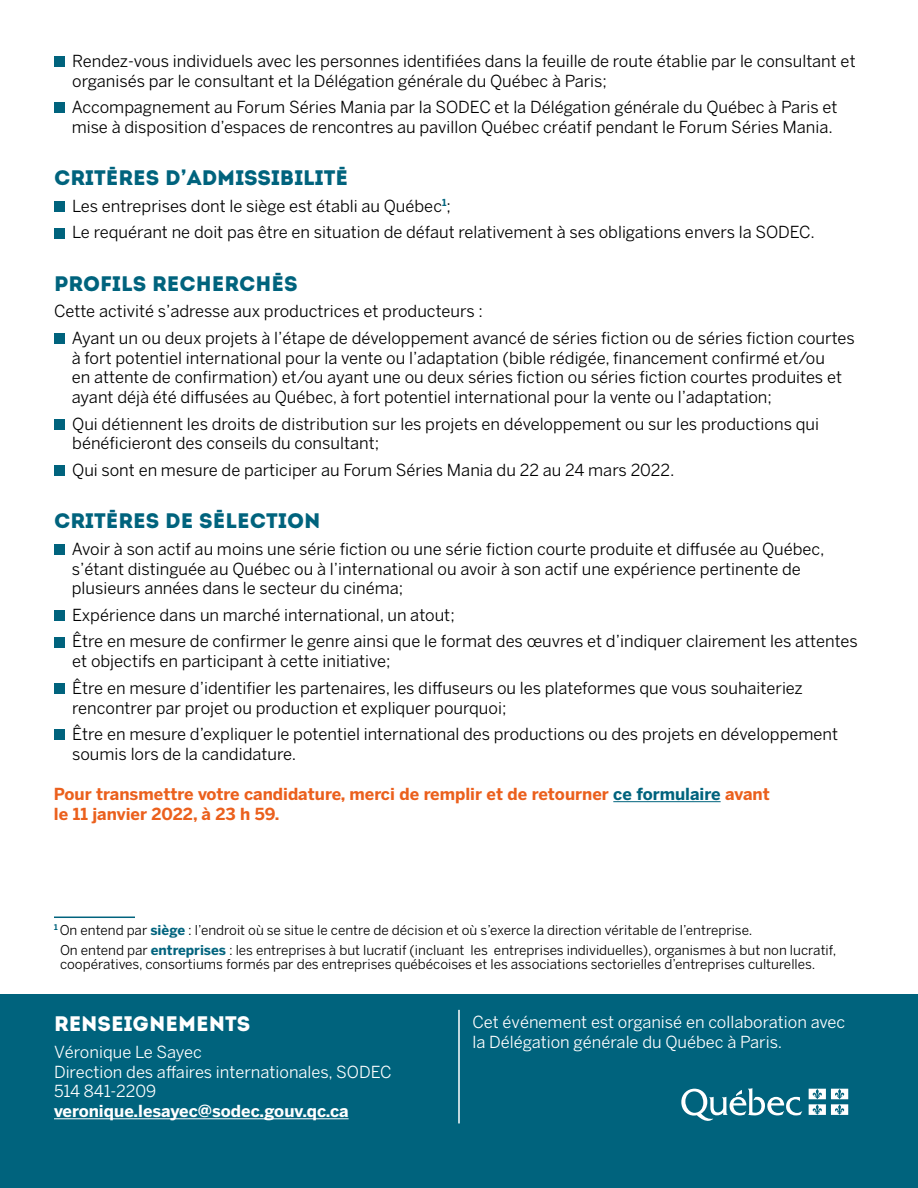
<style>
.page{position:relative;width:918px;height:1188px;background:#fff}
.page>*{position:absolute;margin:0;border:0;box-sizing:border-box;transform-origin:0 0}
.t1{font:21px "Intro SODEC";color:#00637d}
.t2{font:21px "Intro SODEC";color:#fff}
.t3{font:16.5px/19.8px "Benton Sans";color:#000}
.t4{font:16.5px/19.8px "Benton Sans";color:#fff}
.t5{font:700 16.5px/19.8px "Benton Sans";color:#eb601d}
.t6{font:700 16.5px "Benton Sans";color:#fff}
.t7{font:13.5px/20.2px "Benton Sans";color:#000}
.s1{font-family:"Benton Sans";font-weight:700}
.s2{color:#00637d}
.s3{font-weight:700;color:#00637d}
</style>
<div class="page">
<div style="left:0;top:994px;width:918px;height:194px;background:#00637d"></div>
<hr style="left:613px;top:801px;width:108px;height:1px;background:#00637d">
<div style="left:54px;top:56px;width:11px;height:11px;background:#00637d"></div>
<div style="left:54px;top:103px;width:11px;height:10px;background:#00637d"></div>
<div style="left:54px;top:201px;width:11px;height:11px;background:#00637d"></div>
<div style="left:54px;top:228px;width:11px;height:10px;background:#00637d"></div>
<div style="left:54px;top:333px;width:11px;height:11px;background:#00637d"></div>
<div style="left:54px;top:419px;width:11px;height:11px;background:#00637d"></div>
<div style="left:54px;top:465px;width:11px;height:11px;background:#00637d"></div>
<div style="left:54px;top:544px;width:11px;height:11px;background:#00637d"></div>
<div style="left:54px;top:610px;width:11px;height:11px;background:#00637d"></div>
<div style="left:54px;top:637px;width:11px;height:10px;background:#00637d"></div>
<div style="left:54px;top:683px;width:11px;height:11px;background:#00637d"></div>
<div style="left:54px;top:729px;width:11px;height:11px;background:#00637d"></div>
<hr style="left:54px;top:917px;width:81px;height:1px;background:#00637d">
<hr style="left:54px;top:1118px;width:295px;height:1px;background:#fff">
<svg style="left:681px;top:1088px;width:121px;height:33px"></svg>
<svg style="left:809px;top:1089px;width:39px;height:26px"></svg>
<hr style="left:458px;top:1010px;width:2px;height:113px;background:#fff">
<p class="t3" style="left:72px;top:51px;width:785px">Rendez-vous individuels avec les personnes identifiées dans la feuille de route établie par le consultant et organisés par le consultant et la Délégation générale du Québec à Paris;</p>
<p class="t3" style="left:72px;top:97px;width:767px">Accompagnement au Forum Séries Mania par la SODEC et la Délégation générale du Québec à Paris et mise à disposition d’espaces de rencontres au pavillon Québec créatif pendant le Forum Séries Mania.</p>
<p class="t1" style="left:54px;top:165px;width:296px">CRITÈRES D<span class="s1">’</span>ADMISSIBILITÉ</p>
<p class="t3" style="left:72px;top:192px;width:744px;line-height:26.5px">Les entreprises dont le siège est établi au Québec<sup>1</sup>;<br>Le requérant ne doit pas être en situation de défaut relativement à ses obligations envers la SODEC.</p>
<p class="t1" style="left:54px;top:271px;width:245px">PROFILS RECHERCHÉS</p>
<p class="t3" style="left:72px;top:298px;width:785px;line-height:26.5px;text-indent:-18px">Cette activité s’adresse aux productrices et producteurs :<br>Ayant un ou deux projets à l’étape de développement avancé de séries fiction ou de séries fiction courtes</p>
<p class="t3" style="left:72px;top:347px;width:772px">à fort potentiel international pour la vente ou l’adaptation (bible rédigée, financement confirmé et/ou en attente de confirmation) et/ou ayant une ou deux séries fiction ou séries fiction courtes produites et ayant déjà été diffusées au Québec, à fort potentiel international pour la vente ou l’adaptation;</p>
<p class="t3" style="left:72px;top:414px;width:748px">Qui détiennent les droits de distribution sur les projets en développement ou sur les productions qui bénéficieront des conseils du consultant;</p>
<p class="t3" style="left:72px;top:460px;width:604px">Qui sont en mesure de participer au Forum Séries Mania du 22 au 24 mars 2022.</p>
<p class="t1" style="left:54px;top:508px;width:268px">CRITÈRES DE SÉLECTION</p>
<p class="t3" style="left:72px;top:539px;width:754px">Avoir à son actif au moins une série fiction ou une série fiction courte produite et diffusée au Québec, s’étant distinguée au Québec ou à l’international ou avoir à son actif une expérience pertinente de plusieurs années dans le secteur du cinéma;</p>
<p class="t3" style="left:72px;top:601px;width:787px;line-height:26.5px">Expérience dans un marché international, un atout;<br>Être en mesure de confirmer le genre ainsi que le format des œuvres et d’indiquer clairement les attentes</p>
<p class="t3" style="left:72px;top:648px;width:732px;line-height:26.5px">et objectifs en participant à cette initiative;<br>Être en mesure d’identifier les partenaires, les diffuseurs ou les plateformes que vous souhaiteriez</p>
<p class="t3" style="left:72px;top:694px;width:767px;line-height:26.5px">rencontrer par projet ou production et expliquer pourquoi;<br>Être en mesure d’expliquer le potentiel international des productions ou des projets en développement</p>
<p class="t3" style="left:72px;top:744px;width:225px">soumis lors de la candidature.</p>
<p class="t5" style="left:54px;top:784px;width:717px">Pour transmettre votre candidature, merci de remplir et de retourner <span class="s2">ce formulaire</span> avant le 11 janvier 2022, à 23 h 59.</p>
<p class="t7" style="left:60px;top:920px;width:778px;text-indent:-6px"><sup>1</sup> On entend par <span class="s3">siège</span> : l’endroit où se situe le centre de décision et où s’exerce la direction véritable de l’entreprise.<br>On entend par <span class="s3">entreprises</span> : les entreprises à but lucratif (incluant les entreprises individuelles), organismes à but non lucratif,</p>
<p class="t7" style="left:60px;top:953px;width:757px">coopératives, consortiums formés par des entreprises québécoises et les associations sectorielles d’entreprises culturelles.</p>
<p class="t2" style="left:54px;top:1011px;width:198px">RENSEIGNEMENTS</p>
<p class="t4" style="left:54px;top:1042px;width:339px">Véronique Le Sayec<br>Direction des affaires internationales, SODEC<br>514 841-2209</p>
<p class="t6" style="left:54px;top:1101px;width:296px">veronique.lesayec@sodec.gouv.qc.ca</p>
<p class="t4" style="left:473px;top:1012px;width:374px">Cet événement est organisé en collaboration avec la Délégation générale du Québec à Paris.</p>
</div>
